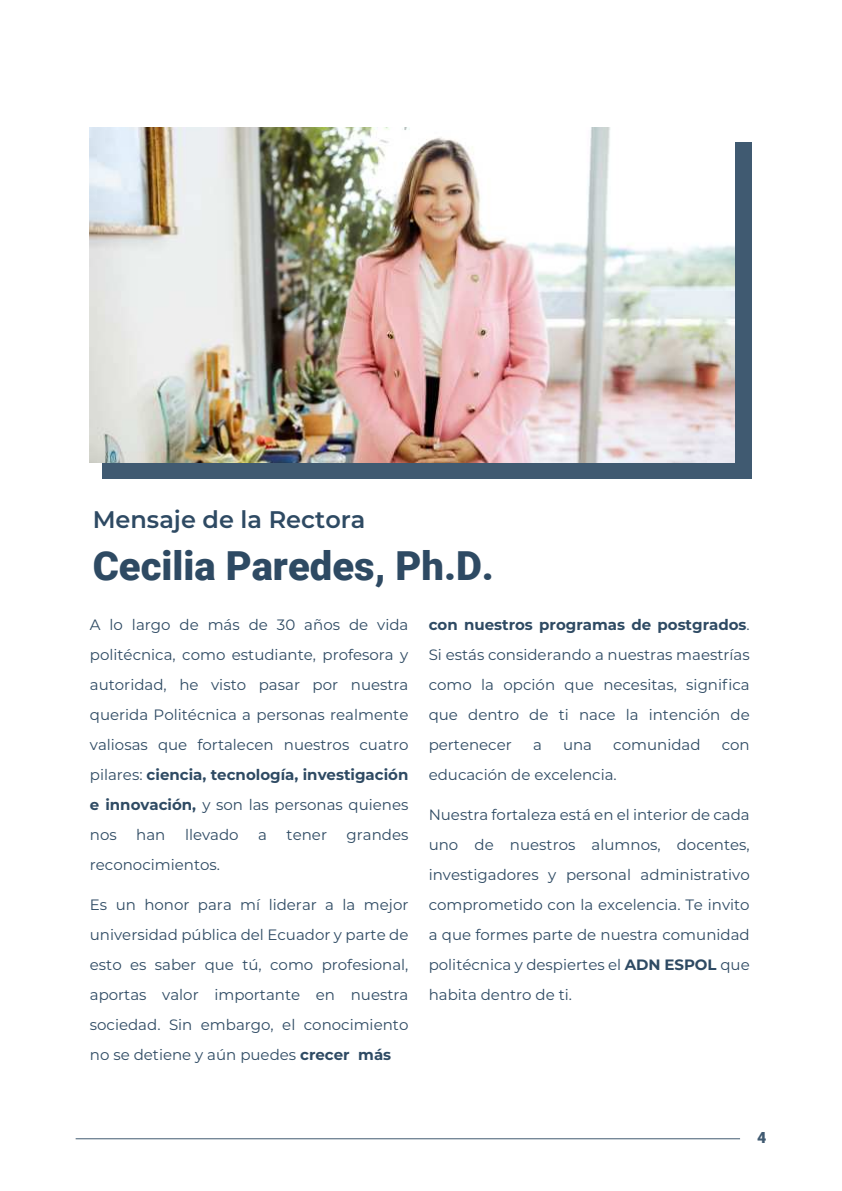
<style>
.page{position:relative;width:842px;height:1191px;background:#fff}
.page>*{position:absolute;margin:0;border:0;box-sizing:border-box;transform-origin:0 0}
.t1{font:900 40px "Roboto";color:#2e4a63}
.t2{font:600 24px "Montserrat";color:#2e4a63}
.t3{font:900 16px "Roboto";color:#2e4a63}
.t4{font:15px/30px "Montserrat";color:#2e4a63;text-align:justify}
.s1{font-weight:700}
</style>
<div class="page">
<hr style="left:76px;top:1138px;width:664px;height:1px;background:#2e4a63">
<div style="left:102px;top:143px;width:650px;height:336px;background:#405a71"></div>
<img style="left:90px;top:127px;width:645px;height:335px">
<h2 class="t2" style="left:93px;top:507px;width:274px">Mensaje de la Rectora</h2>
<h1 class="t1" style="left:93px;top:549px;width:403px">Cecilia Paredes, Ph.D.</h1>
<p class="t4" style="left:90px;top:610px;width:320px">A lo largo de más de 30 años de vida politécnica, como estudiante, profesora y autoridad, he visto pasar por nuestra querida Politécnica a personas realmente valiosas que fortalecen nuestros cuatro pilares: <span class="s1">ciencia, tecnología, investigación e innovación,</span> y son las personas quienes nos</p>
<p class="t4" style="left:136px;top:820px;width:31px">han</p>
<p class="t4" style="left:185px;top:820px;width:55px">llevado</p>
<p class="t4" style="left:258px;top:820px;width:10px">a</p>
<p class="t4" style="left:287px;top:820px;width:42px">tener</p>
<p class="t4" style="left:347px;top:820px;width:63px">grandes</p>
<p class="t4" style="left:90px;top:850px;width:132px">reconocimientos.</p>
<p class="t4" style="left:90px;top:889px;width:320px">Es un honor para mí liderar a la mejor universidad pública del Ecuador y parte de esto es saber que tú, como profesional, aportas valor importante en nuestra sociedad. Sin embargo, el conocimiento no se detiene y aún puedes <span class="s1">crecer más</span></p>
<p class="t4" style="left:429px;top:610px;width:323px"><span class="s1">con nuestros programas de postgrados</span>.<br>Si estás considerando a nuestras maestrías como la opción que necesitas, significa que dentro de ti nace la intención de pertenecer</p>
<p class="t4" style="left:533px;top:730px;width:10px">a</p>
<p class="t4" style="left:563px;top:730px;width:31px">una</p>
<p class="t4" style="left:613px;top:730px;width:89px">comunidad</p>
<p class="t4" style="left:722px;top:730px;width:30px">con</p>
<p class="t4" style="left:429px;top:760px;width:190px">educación de excelencia.</p>
<p class="t4" style="left:429px;top:799px;width:323px">Nuestra fortaleza está en el interior de cada uno de nuestros alumnos, docentes, investigadores y personal administrativo comprometido con la excelencia. Te invito a que formes parte de nuestra comunidad politécnica y despiertes el <span class="s1">ADN ESPOL</span> que habita dentro de ti.</p>
<p class="t3" style="left:757px;top:1131px;width:11px">4</p>
</div>
